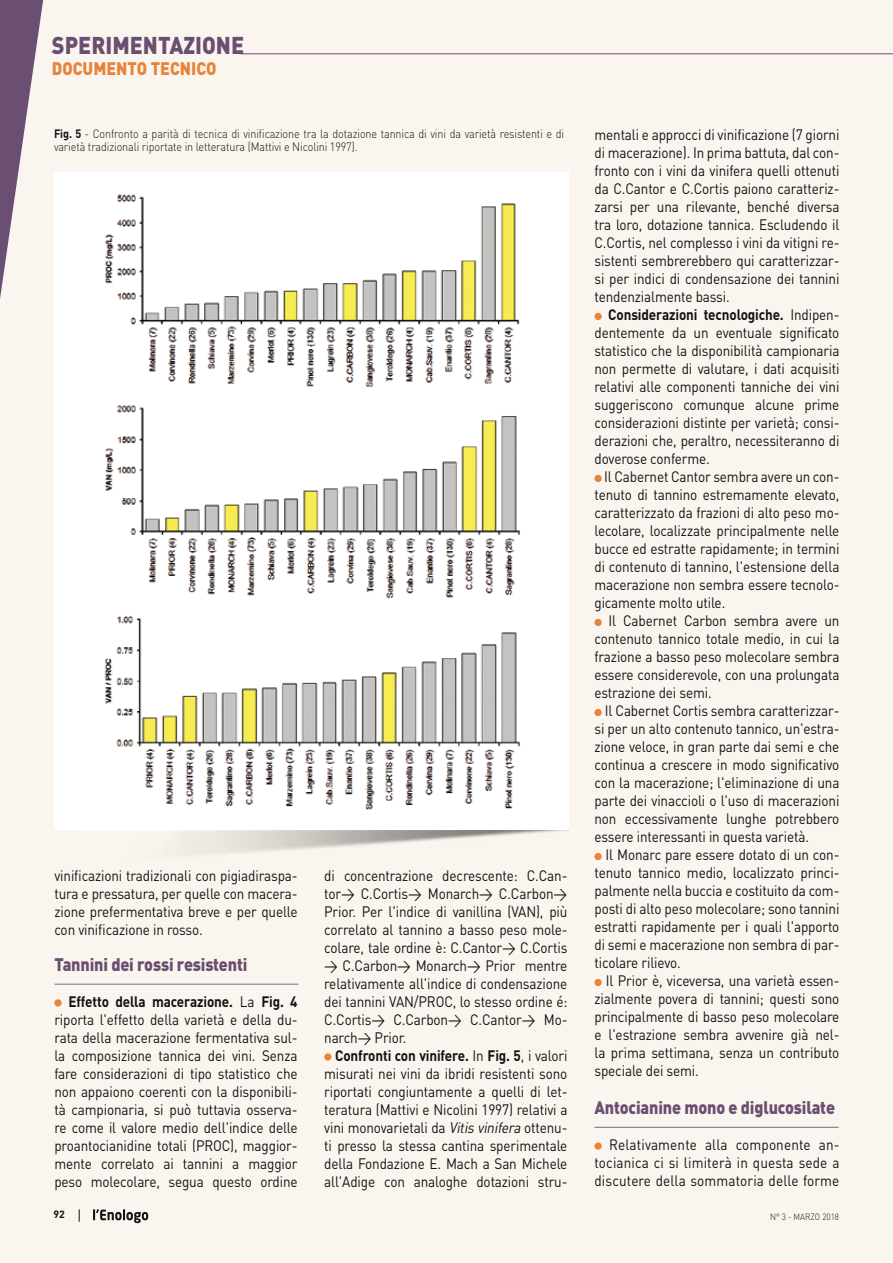
<style>
.page{position:relative;width:893px;height:1263px;background:#faf5ee}
.page>*{position:absolute;margin:0;border:0;box-sizing:border-box;transform-origin:0 0}
.t1{font:900 24px "DIN";color:#6b4f72;scale:.9 1}
.t2{font:900 18px "DIN";letter-spacing:-.01em;color:#6b4f72;scale:.9 1}
.t3{font:900 18px "DIN";color:#e8833a;scale:.9 1}
.t4{font:15px/18px "DIN";letter-spacing:-.01em;color:#121212;text-align:justify;scale:.9 1}
.t5{font:300 12px/13.5px "DIN";letter-spacing:-.01em;color:#121212;scale:.9 1}
.t6{font:700 10.5px "DIN";color:#121212}
.t7{font:300 9px "DIN";color:#121212;scale:.9 1}
.s1{font-weight:700}
.s2{font-style:italic}
</style>
<div class="page">
<svg style="left:93px;top:1209px;width:55px;height:14px"></svg>
<svg style="left:79px;top:1209px;width:1px;height:13px"></svg>
<hr style="left:239px;top:53px;width:654px;height:1px;background:#6b4f72">
<svg style="left:0;top:0;width:44px;height:299px"></svg>
<div style="left:54px;top:172px;width:515px;height:658px;background:#fff"></div>
<img style="left:104px;top:194px;width:416px;height:616px">
<img style="left:83px;top:830px;width:485px;height:24px">
<hr style="left:54px;top:984px;width:244px;height:1px;background:#806785">
<div style="left:54px;top:999px;width:8px;height:7px;background:#e8833a;border-radius:50%"></div>
<div style="left:324px;top:1053px;width:7px;height:7px;background:#e8833a;border-radius:50%"></div>
<div style="left:594px;top:313px;width:8px;height:7px;background:#e8833a;border-radius:50%"></div>
<div style="left:594px;top:475px;width:8px;height:7px;background:#e8833a;border-radius:50%"></div>
<div style="left:594px;top:619px;width:8px;height:7px;background:#e8833a;border-radius:50%"></div>
<div style="left:594px;top:709px;width:8px;height:7px;background:#e8833a;border-radius:50%"></div>
<div style="left:594px;top:853px;width:8px;height:7px;background:#e8833a;border-radius:50%"></div>
<div style="left:594px;top:979px;width:8px;height:7px;background:#e8833a;border-radius:50%"></div>
<hr style="left:594px;top:1127px;width:244px;height:1px;background:#806785">
<div style="left:594px;top:1142px;width:8px;height:8px;background:#e8833a;border-radius:50%"></div>
<h1 class="t1" style="left:52px;top:29px;width:215px">SPERIMENTAZIONE</h1>
<p class="t3" style="left:52px;top:56px;width:185px">DOCUMENTO TECNICO</p>
<p class="t5" style="left:54px;top:127px;width:568px"><span class="s1">Fig. 5</span> - Confronto a parità di tecnica di vinificazione tra la dotazione tannica di vini da varietà resistenti e di varietà tradizionali riportate in letteratura (Mattivi e Nicolini 1997).</p>
<p class="t4" style="left:54px;top:866px;width:272px">vinificazioni tradizionali con pigiadiraspa&shy;tura e pressatura, per quelle con macera&shy;zione prefermentativa breve e per quelle con vinificazione in rosso.</p>
<p class="t2" style="left:54px;top:952px;width:216px">Tannini dei rossi resistenti</p>
<p class="t4" style="left:54px;top:992px;width:272px;text-indent:14px"><span class="s1">Effetto della macerazione.</span> La <span class="s1">Fig. 4 </span>riporta l'effetto della varietà e della du&shy;rata della macerazione fermentativa sul&shy;la composizione tannica dei vini. Senza fare considerazioni di tipo statistico che non appaiono coerenti con la disponibili&shy;tà campionaria, si può tuttavia osserva&shy;re come il valore medio dell'indice delle proantocianidine totali (PROC), maggior&shy;mente correlato ai tannini a maggior peso molecolare, segua questo ordine</p>
<p class="t6" style="left:54px;top:1207px;width:13px">92</p>
<p class="t4" style="left:324px;top:866px;width:272px">di concentrazione decrescente: C.Can&shy;tor&gt; C.Cortis&gt; Monarch&gt; C.Carbon&gt; Prior. Per l'indice di vanillina (VAN), più correlato al tannino a basso peso mole&shy;colare, tale ordine è: C.Cantor&gt; C.Cortis &gt; C.Carbon&gt; Monarch&gt; Prior mentre relativamente all'indice di condensazione dei tannini VAN/PROC, lo stesso ordine é:<br>C.Cortis&gt; C.Carbon&gt; C.Cantor&gt; Mo&shy;narch&gt; Prior.</p>
<p class="t4" style="left:324px;top:1046px;width:272px;text-indent:11px"><span class="s1">Confronti con vinifere.</span> In <span class="s1">Fig. 5</span>, i valori misurati nei vini da ibridi resistenti sono riportati congiuntamente a quelli di let&shy;teratura (Mattivi e Nicolini 1997) relativi a vini monovarietali da <span class="s2">Vitis vinifera</span> ottenu&shy;ti presso la stessa cantina sperimentale della Fondazione E. Mach a San Michele all'Adige con analoghe dotazioni stru-</p>
<p class="t4" style="left:594px;top:125px;width:274px">mentali e approcci di vinificazione (7 giorni di macerazione). In prima battuta, dal con&shy;fronto con i vini da vinifera quelli ottenuti da C.Cantor e C.Cortis paiono caratteriz&shy;zarsi per una rilevante, benché diversa tra loro, dotazione tannica. Escludendo il C.Cortis, nel complesso i vini da vitigni re&shy;sistenti sembrerebbero qui caratterizzar&shy;si per indici di condensazione dei tannini tendenzialmente bassi.</p>
<p class="t4" style="left:594px;top:305px;width:274px;text-indent:14px"><span class="s1">Considerazioni tecnologiche.</span> Indipen&shy;dentemente da un eventuale significato statistico che la disponibilità campionaria non permette di valutare, i dati acquisiti relativi alle componenti tanniche dei vini suggeriscono comunque alcune prime considerazioni distinte per varietà; consi&shy;derazioni che, peraltro, necessiteranno di doverose conferme.</p>
<p class="t4" style="left:594px;top:467px;width:274px;text-indent:10px">Il Cabernet Cantor sembra avere un con&shy;tenuto di tannino estremamente elevato, caratterizzato da frazioni di alto peso mo&shy;lecolare, localizzate principalmente nelle bucce ed estratte rapidamente; in termini di contenuto di tannino, l'estensione della macerazione non sembra essere tecnolo&shy;gicamente molto utile.</p>
<p class="t4" style="left:594px;top:611px;width:274px;text-indent:14px">Il Cabernet Carbon sembra avere un contenuto tannico totale medio, in cui la frazione a basso peso molecolare sembra essere considerevole, con una prolungata estrazione dei semi.</p>
<p class="t4" style="left:594px;top:701px;width:274px;text-indent:10px">Il Cabernet Cortis sembra caratterizzar&shy;si per un alto contenuto tannico, un'estra&shy;zione veloce, in gran parte dai semi e che continua a crescere in modo significativo con la macerazione; l'eliminazione di una parte dei vinaccioli o l'uso di macerazioni non eccessivamente lunghe potrebbero essere interessanti in questa varietà.</p>
<p class="t4" style="left:594px;top:845px;width:274px;text-indent:11px">Il Monarc pare essere dotato di un con&shy;tenuto tannico medio, localizzato princi&shy;palmente nella buccia e costituito da com&shy;posti di alto peso molecolare; sono tannini estratti rapidamente per i quali l'apporto di semi e macerazione non sembra di par&shy;ticolare rilievo.</p>
<p class="t4" style="left:594px;top:971px;width:274px;text-indent:11px">Il Prior è, viceversa, una varietà essen&shy;zialmente povera di tannini; questi sono principalmente di basso peso molecolare e l'estrazione sembra avvenire già nel&shy;la prima settimana, senza un contributo speciale dei semi.</p>
<p class="t2" style="left:594px;top:1095px;width:269px">Antocianine mono e diglucosilate</p>
<p class="t4" style="left:594px;top:1135px;width:274px;text-indent:15px">Relativamente alla componente an&shy;tocianica ci si limiterà in questa sede a discutere della sommatoria delle forme</p>
<p class="t7" style="left:770px;top:1211px;width:78px">N° 3 - MARZO 2018</p>
</div>
